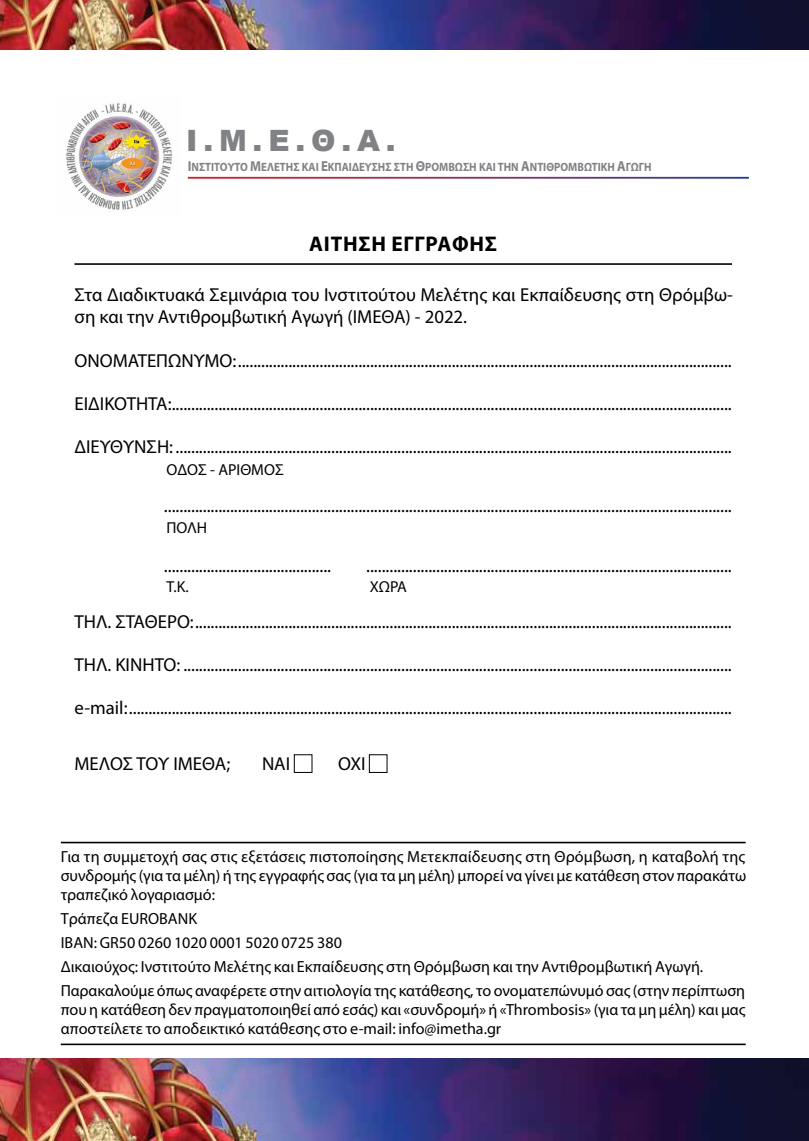
<style>
.page{position:relative;width:809px;height:1141px;background:#fff}
.page>*{position:absolute;margin:0;border:0;box-sizing:border-box;transform-origin:0 0}
.t1{font:900 29.4px "Arial";color:#808285}
.t2{font:700 21.18px "Myriad Pro";letter-spacing:.035em;color:#000}
.t3{font:18.72px/22.2px "Myriad Pro";color:#000}
.t4{font:16.1px/19.2px "Myriad Pro";color:#000}
.t5{font:15.92px "Myriad Pro";color:#000}
.t6{font:700 12.08px "Myriad Pro";color:#808285;scale:.9 1}
.s1{font-size:14.53px}
</style>
<div class="page">
<img style="left:0;top:0;width:809px;height:50px">
<img style="left:0;top:1059px;width:809px;height:82px">
<div style="left:294px;top:754px;width:18px;height:19px;border:1px solid #000"></div>
<div style="left:369px;top:754px;width:18px;height:19px;border:1px solid #000"></div>
<hr style="left:74px;top:263px;width:658px;height:2px;background:#000">
<hr style="left:61px;top:842px;width:684px;height:1px;background:#000">
<hr style="left:61px;top:1044px;width:684px;height:1px;background:#000">
<img style="left:66px;top:103px;width:106px;height:107px">
<h1 class="t1" style="left:186px;top:119px;width:211px">Ι.Μ.Ε.Θ.Α.</h1>
<p class="t6" style="left:188px;top:159px;width:20px"><span class="s1">Ι</span>ΝΣΤΙΤ</p>
<p class="t6" style="left:220px;top:159px;width:68px">ΟΥΤΟ <span class="s1">Μ</span>ΕΛΕΤΗΣ</p>
<p class="t6" style="left:302px;top:159px;width:86px">ΚΑΙ <span class="s1">Ε</span>ΚΠΑΙΔΕΥΣΗΣ</p>
<p class="t6" style="left:394px;top:159px;width:280px">ΣΤΗ <span class="s1">Θ</span>ΡΟΜΒΩΣΗ ΚΑΙ ΤΗ Ν <span class="s1">Α</span>ΝΤΙΘΡΟΜΒΩΤΙ ΚΗ <span class="s1">Α</span>ΓΩΓΗ</p>
<p class="t2" style="left:309px;top:230px;width:189px">αιτηση εγγραφησ</p>
<p class="t3" style="left:74px;top:283px;width:660px">Στα Διαδικτυακά Σεμινάρια του Ινστιτούτου Μελέτης και Εκπαίδευσης στη Θρόμβω&shy;ση και την Αντιθρομβωτική Αγωγή (ΙΜΕΘΑ) - 2022.</p>
<p class="t3" style="left:74px;top:349px;width:658px">ΟΝΟΜΑΤΕΠΩΝΥΜΟ:...............................................................................................................................</p>
<p class="t3" style="left:74px;top:392px;width:658px">ΕΙΔΙΚΟΤΗΤΑ:................................................................................................................................................</p>
<p class="t3" style="left:74px;top:435px;width:658px">ΔΙΕΥΘΥΝΣΗ: ...............................................................................................................................................</p>
<p class="t5" style="left:166px;top:460px;width:119px">ΟΔΟΣ - ΑΡΙΘΜΟΣ</p>
<p class="t3" style="left:164px;top:495px;width:569px">..................................................................................................................................................</p>
<p class="t5" style="left:166px;top:518px;width:42px">ΠΟΛΗ</p>
<p class="t3" style="left:164px;top:554px;width:169px">...........................................</p>
<p class="t3" style="left:366px;top:554px;width:367px">..............................................................................................</p>
<p class="t5" style="left:166px;top:577px;width:24px">Τ.Κ.</p>
<p class="t5" style="left:370px;top:577px;width:39px">ΧΩΡΑ</p>
<p class="t3" style="left:74px;top:611px;width:658px">ΤΗΛ. ΣΤΑΘΕΡΟ:..........................................................................................................................................</p>
<p class="t3" style="left:74px;top:653px;width:658px">ΤΗΛ. ΚΙΝΗΤΟ: .............................................................................................................................................</p>
<p class="t3" style="left:74px;top:696px;width:658px">e-mail:...........................................................................................................................................................</p>
<p class="t3" style="left:74px;top:752px;width:157px">MΕΛΟΣ ΤΟΥ ΙΜΕΘΑ;</p>
<p class="t3" style="left:262px;top:752px;width:30px">ΝΑΙ</p>
<p class="t3" style="left:338px;top:752px;width:29px">ΟΧΙ</p>
<p class="t4" style="left:61px;top:846px;width:687px;text-align:justify">Για τη συμμετοχή σας στις εξετάσεις πιστοποίησης Μετεκπαίδευσης στη Θρόμβωση, η καταβολή της συνδρομής (για τα μέλη) ή της εγγραφής σας (για τα μη μέλη) μπορεί να γίνει με κατάθεση στον παρακάτω τραπεζικό λογαριασμό:</p>
<p class="t4" style="left:61px;top:907px;width:686px;line-height:23.8px">Τράπεζα ΕUROBANK<br>IBAN: GR50 0260 1020 0001 5020 0725 380<br>Δικαιούχος: Iνστιτούτο Μελέτης και Εκπαίδευσης στη Θρόμβωση και την Αντιθρομβωτική Αγωγή.<br>Παρακαλούμε όπως αναφέρετε στην αιτιολογία της κατάθεσης, το ονοματεπώνυμό σας (στην περίπτωση</p>
<p class="t4" style="left:61px;top:1000px;width:686px">που η κατάθεση δεν πραγματοποιηθεί από εσάς) και «συνδρομή» ή «Thrombosis» (για τα μη μέλη) και μας αποστείλετε το αποδεικτικό κατάθεσης στο e-mail: info@imetha.gr</p>
</div>
